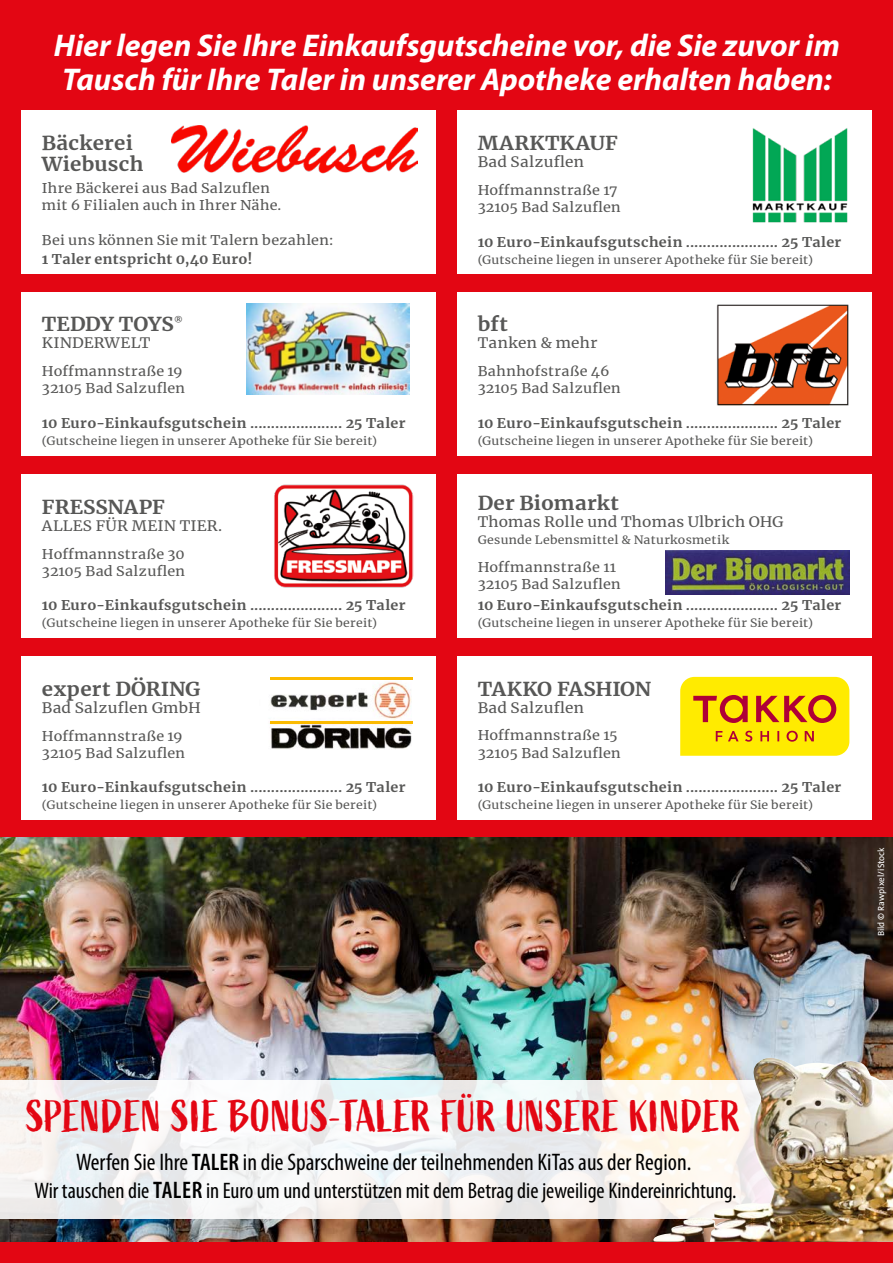
<style>
.page{position:relative;width:893px;height:1263px;background:#e30613}
.page>*{position:absolute;margin:0;border:0;box-sizing:border-box;transform-origin:0 0}
.t1{font:44.25px "Active";letter-spacing:.005em;color:#e30613}
.t2{font:italic 700 31.5px/34.5px "Myriad Pro";color:#fff}
.t3{font:condensed 24px "Myriad Pro";color:#000}
.t4{font:condensed 22.5px "Myriad Pro";color:#000}
.t5{font:700 19.05px/20.9px "Merriweather";letter-spacing:.01em;color:#575756;scale:1.08 1}
.t6{font:700 19.05px "Merriweather";letter-spacing:-.02em;color:#575756;scale:1.08 1}
.t7{font:14.25px "Merriweather";letter-spacing:.015em;color:#575756;scale:1.08 1}
.t8{font:700 13.35px "Merriweather";letter-spacing:.025em;color:#575756;scale:1.08 1}
.t9{font:13.35px/17.1px "Merriweather";letter-spacing:.02em;color:#575756;scale:1.08 1}
.t10{font:11.4px "Merriweather";letter-spacing:.025em;color:#575756;scale:1.08 1}
.t11{font:9px "GM Sans";color:#fff}
.t12{font:700 7.8px "Merriweather";color:#575756;scale:1.08 1}
.s1{font-weight:600}
.s2{font-weight:600;font-size:24px}
</style>
<div class="page">
<div style="left:21px;top:111px;width:415px;height:163px;background:#fff"></div>
<div style="left:21px;top:292px;width:415px;height:164px;background:#fff"></div>
<div style="left:21px;top:474px;width:415px;height:163px;background:#fff"></div>
<div style="left:21px;top:656px;width:415px;height:163px;background:#fff"></div>
<div style="left:457px;top:111px;width:415px;height:163px;background:#fff"></div>
<div style="left:457px;top:292px;width:415px;height:164px;background:#fff"></div>
<div style="left:457px;top:474px;width:415px;height:163px;background:#fff"></div>
<div style="left:457px;top:656px;width:415px;height:163px;background:#fff"></div>
<img style="left:0;top:838px;width:893px;height:404px">
<svg style="left:0;top:1080px;width:653px;height:139px;background:#f1f2f2"></svg>
<img style="left:653px;top:1058px;width:240px;height:184px">
<img style="left:665px;top:550px;width:184px;height:44px">
<img style="left:247px;top:304px;width:163px;height:91px">
<img style="left:750px;top:126px;width:98px;height:99px">
<img style="left:273px;top:484px;width:140px;height:104px">
<svg style="left:680px;top:677px;width:169px;height:79px;background:#f3c90b"></svg>
<img style="left:713px;top:305px;width:135px;height:100px">
<img style="left:172px;top:125px;width:245px;height:51px">
<img style="left:259px;top:673px;width:152px;height:76px">
<hr style="left:270px;top:677px;width:143px;height:3px;background:#fbba00">
<hr style="left:270px;top:721px;width:143px;height:2px;background:#fbba00">
<h2 class="t2" style="left:54px;top:27px;width:787px">Hier legen Sie Ihre Einkaufsgutscheine vor, die Sie zuvor im<br>Tausch für Ihre Taler in unserer Apotheke erhalten haben:</h2>
<h3 class="t5" style="left:42px;top:132px;width:96px">Bäckerei<br>Wiebusch</h3>
<p class="t9" style="left:42px;top:179px;width:223px">Ihre Bäckerei aus Bad Salzuflen mit 6 Filialen auch in Ihrer Nähe.</p>
<p class="t9" style="left:42px;top:231px;width:272px">Bei uns können Sie mit Talern bezahlen:</p>
<p class="t8" style="left:42px;top:250px;width:196px">1 Taler entspricht 0,40 Euro!</p>
<h3 class="t5" style="left:42px;top:313px;width:124px">TEDDY TOYS</h3>
<p class="t12" style="left:174px;top:315px;width:10px">®</p>
<p class="t7" style="left:42px;top:333px;width:102px">KINDERWELT</p>
<p class="t9" style="left:42px;top:362px;width:134px">Hoffmannstraße 19<br>32105 Bad Salzuflen</p>
<p class="t8" style="left:42px;top:414px;width:338px">10 Euro-Einkaufsgutschein ...................... 25 Taler</p>
<p class="t10" style="left:42px;top:433px;width:312px">(Gutscheine liegen in unserer Apotheke für Sie bereit)</p>
<h3 class="t5" style="left:42px;top:496px;width:115px">FRESSNAPF</h3>
<p class="t7" style="left:42px;top:516px;width:168px">ALLES FÜR MEIN TIER.</p>
<p class="t9" style="left:42px;top:545px;width:134px">Hoffmannstraße 30<br>32105 Bad Salzuflen</p>
<p class="t8" style="left:42px;top:596px;width:338px">10 Euro-Einkaufsgutschein ...................... 25 Taler</p>
<p class="t10" style="left:42px;top:615px;width:312px">(Gutscheine liegen in unserer Apotheke für Sie bereit)</p>
<h3 class="t5" style="left:42px;top:678px;width:148px">expert DÖRING</h3>
<p class="t7" style="left:42px;top:698px;width:149px">Bad Salzuflen GmbH</p>
<p class="t9" style="left:42px;top:727px;width:134px">Hoffmannstraße 19<br>32105 Bad Salzuflen</p>
<p class="t8" style="left:42px;top:777px;width:338px">10 Euro-Einkaufsgutschein ...................... 25 Taler</p>
<p class="t10" style="left:42px;top:796px;width:312px">(Gutscheine liegen in unserer Apotheke für Sie bereit)</p>
<h3 class="t5" style="left:478px;top:132px;width:131px">MARKTKAUF</h3>
<p class="t7" style="left:478px;top:152px;width:100px">Bad Salzuflen</p>
<p class="t9" style="left:478px;top:181px;width:134px">Hoffmannstraße 17<br>32105 Bad Salzuflen</p>
<p class="t8" style="left:478px;top:232px;width:338px">10 Euro-Einkaufsgutschein ...................... 25 Taler</p>
<p class="t10" style="left:478px;top:252px;width:312px">(Gutscheine liegen in unserer Apotheke für Sie bereit)</p>
<h3 class="t5" style="left:478px;top:313px;width:29px">bft</h3>
<p class="t7" style="left:478px;top:333px;width:112px">Tanken &amp; mehr</p>
<p class="t9" style="left:478px;top:362px;width:134px">Bahnhofstraße 46<br>32105 Bad Salzuflen</p>
<p class="t8" style="left:478px;top:414px;width:338px">10 Euro-Einkaufsgutschein ...................... 25 Taler</p>
<p class="t10" style="left:478px;top:433px;width:312px">(Gutscheine liegen in unserer Apotheke für Sie bereit)</p>
<h3 class="t5" style="left:478px;top:492px;width:132px">Der Biomarkt</h3>
<p class="t7" style="left:478px;top:512px;width:285px">Thomas Rolle und Thomas Ulbrich OHG</p>
<p class="t10" style="left:478px;top:532px;width:234px">Gesunde Lebensmittel &amp; Naturkosmetik</p>
<p class="t9" style="left:478px;top:558px;width:134px">Hoffmannstraße 11<br>32105 Bad Salzuflen</p>
<p class="t8" style="left:478px;top:596px;width:338px">10 Euro-Einkaufsgutschein ...................... 25 Taler</p>
<p class="t10" style="left:478px;top:615px;width:312px">(Gutscheine liegen in unserer Apotheke für Sie bereit)</p>
<h3 class="t6" style="left:478px;top:675px;width:162px">TAKKO FASHION</h3>
<p class="t7" style="left:478px;top:698px;width:100px">Bad Salzuflen</p>
<p class="t9" style="left:478px;top:727px;width:134px">Hoffmannstraße 15<br>32105 Bad Salzuflen</p>
<p class="t8" style="left:478px;top:777px;width:338px">10 Euro-Einkaufsgutschein ...................... 25 Taler</p>
<p class="t10" style="left:478px;top:796px;width:312px">(Gutscheine liegen in unserer Apotheke für Sie bereit)</p>
<p class="t11" style="left:876px;top:936px;width:91px;rotate:-90deg">Bild © Rawpixel/iStock</p>
<h1 class="t1" style="left:26px;top:1091px;width:716px">SPENDEN SIE BONUS-TALER FÜR UNSERE KINDER</h1>
<h3 class="t3" style="left:76px;top:1147px;width:617px">Werfen Sie Ihre <span class="s1">TALER</span> in die Sparschweine der teilnehmenden KiTas aus der Region.</h3>
<h3 class="t4" style="left:35px;top:1177px;width:704px">Wir tauschen die <span class="s2">TALER</span> in Euro um und unterstützen mit dem Betrag die jeweilige Kindereinrichtung.</h3>
</div>
